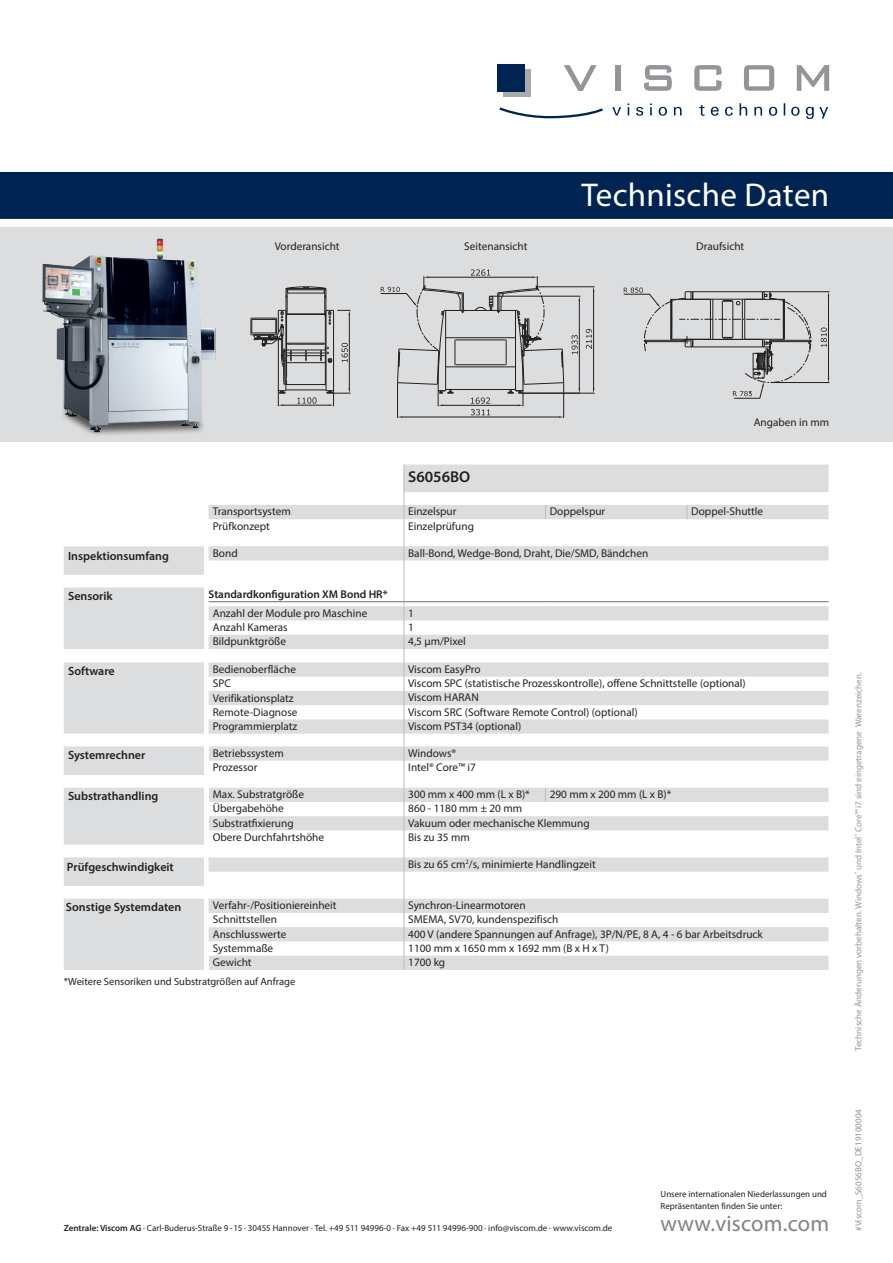
<style>
.page{position:relative;width:893px;height:1263px;background:#fff}
.page>*{position:absolute;margin:0;border:0;box-sizing:border-box;transform-origin:0 0}
.t1{font:33px "Myriad Pro";letter-spacing:.01em;color:#fff}
.t2{font:22.5px "Myriad Pro";letter-spacing:.01em;color:#808285}
.t3{font:600 15.75px "Myriad Pro";color:#231f20}
.t4{font:600 12px "Myriad Pro";color:#231f20}
.t5{font:11.25px "Myriad Pro";color:#231f20}
.t6{font:600 11.25px "Myriad Pro";color:#231f20}
.t7{font:10.5px "Myriad Pro";color:#231f20}
.t8{font:9px/11.2px "Myriad Pro";color:#231f20}
.t9{font:9px "Myriad Pro";color:#939598}
.s1{font-weight:600}
</style>
<div class="page">
<div style="left:0;top:227px;width:893px;height:215px;background:#dcdddf"></div>
<div style="left:0;top:172px;width:893px;height:47px;background:#002451"></div>
<div style="left:503px;top:69px;width:27px;height:28px;background:#a8a9ad"></div>
<svg style="left:564px;top:65px;width:33px;height:26px"></svg>
<div style="left:615px;top:65px;width:5px;height:26px;background:#939598"></div>
<svg style="left:644px;top:65px;width:28px;height:26px"></svg>
<svg style="left:694px;top:65px;width:28px;height:26px"></svg>
<svg style="left:797px;top:65px;width:32px;height:26px"></svg>
<svg style="left:612px;top:107px;width:9px;height:8px"></svg>
<svg style="left:636px;top:107px;width:7px;height:9px"></svg>
<svg style="left:650px;top:104px;width:2px;height:11px"></svg>
<svg style="left:659px;top:107px;width:8px;height:9px"></svg>
<svg style="left:674px;top:107px;width:8px;height:8px"></svg>
<div style="left:497px;top:64px;width:28px;height:27px;background:#002451"></div>
<svg style="left:499px;top:107px;width:104px;height:12px"></svg>
<svg style="left:699px;top:105px;width:6px;height:11px"></svg>
<svg style="left:711px;top:107px;width:8px;height:9px"></svg>
<svg style="left:725px;top:107px;width:8px;height:9px"></svg>
<svg style="left:740px;top:103px;width:7px;height:13px"></svg>
<svg style="left:754px;top:107px;width:8px;height:9px"></svg>
<svg style="left:769px;top:107px;width:8px;height:9px"></svg>
<svg style="left:784px;top:103px;width:1px;height:13px"></svg>
<svg style="left:791px;top:107px;width:8px;height:9px"></svg>
<svg style="left:806px;top:107px;width:22px;height:12px"></svg>
<svg style="left:744px;top:65px;width:30px;height:26px"></svg>
<img style="left:42px;top:238px;width:174px;height:197px">
<svg style="left:250px;top:286px;width:101px;height:121px"></svg>
<svg style="left:380px;top:269px;width:215px;height:149px"></svg>
<svg style="left:623px;top:287px;width:207px;height:112px"></svg>
<svg style="left:404px;top:465px;width:424px;height:40px;fill:#dcdddf"></svg>
<svg style="left:64px;top:505px;width:764px;height:465px"></svg>
<svg style="left:64px;top:746px;width:140px;height:99px"></svg>
<div style="left:204px;top:746px;width:5px;height:29px;background:#fff"></div>
<div style="left:204px;top:788px;width:5px;height:57px;background:#fff"></div>
<div style="left:204px;top:956px;width:5px;height:14px;background:#fff"></div>
<hr style="left:209px;top:601px;width:195px;height:1px;background:#6c6d70">
<hr style="left:404px;top:601px;width:141px;height:1px;background:#6c6d70">
<hr style="left:545px;top:601px;width:142px;height:1px;background:#6c6d70">
<hr style="left:687px;top:601px;width:141px;height:1px;background:#6c6d70">
<svg style="left:403px;top:465px;width:1px;height:505px"></svg>
<svg style="left:545px;top:788px;width:1px;height:14px"></svg>
<svg style="left:545px;top:505px;width:1px;height:14px"></svg>
<svg style="left:686px;top:505px;width:1px;height:14px"></svg>
<h1 class="t1" style="left:581px;top:175px;width:249px">Technische Daten</h1>
<p class="t5" style="left:275px;top:239px;width:66px">Vorderansicht</p>
<p class="t5" style="left:696px;top:239px;width:49px">Draufsicht</p>
<p class="t5" style="left:464px;top:239px;width:65px">Seitenansicht</p>
<h3 class="t3" style="left:408px;top:467px;width:64px">S6056BO</h3>
<p class="t5" style="left:754px;top:415px;width:77px">Angaben in mm</p>
<p class="t5" style="left:213px;top:505px;width:79px">Transportsystem</p>
<p class="t5" style="left:408px;top:505px;width:50px">Einzelspur</p>
<p class="t5" style="left:550px;top:505px;width:57px">Doppelspur</p>
<p class="t5" style="left:691px;top:505px;width:73px">Doppel-Shuttle</p>
<p class="t5" style="left:213px;top:519px;width:59px">Prüfkonzept</p>
<p class="t5" style="left:408px;top:519px;width:67px">Einzelprüfung</p>
<p class="t4" style="left:68px;top:548px;width:103px">Inspektionsumfang</p>
<p class="t5" style="left:213px;top:546px;width:26px">Bond</p>
<p class="t5" style="left:408px;top:546px;width:242px">Ball-Bond, Wedge-Bond, Draht, Die/SMD, Bändchen</p>
<p class="t4" style="left:68px;top:588px;width:46px">Sensorik</p>
<p class="t6" style="left:209px;top:587px;width:181px">Standardkonfiguration XM Bond HR*</p>
<p class="t5" style="left:213px;top:606px;width:156px">Anzahl der Module pro Maschine</p>
<p class="t5" style="left:408px;top:606px;width:7px">1</p>
<p class="t5" style="left:213px;top:620px;width:76px">Anzahl Kameras</p>
<p class="t5" style="left:408px;top:620px;width:7px">1</p>
<p class="t5" style="left:213px;top:634px;width:75px">Bildpunktgröße</p>
<p class="t5" style="left:408px;top:634px;width:59px">4,5 μm/Pixel</p>
<p class="t4" style="left:68px;top:663px;width:48px">Software</p>
<p class="t5" style="left:213px;top:662px;width:85px">Bedienoberfläche</p>
<p class="t5" style="left:408px;top:662px;width:74px">Viscom EasyPro</p>
<p class="t5" style="left:213px;top:676px;width:20px">SPC</p>
<p class="t5" style="left:408px;top:676px;width:339px">Viscom SPC (statistische Prozesskontrolle), offene Schnittstelle (optional)</p>
<p class="t5" style="left:213px;top:691px;width:82px">Verifikationsplatz</p>
<p class="t5" style="left:408px;top:691px;width:72px">Viscom HARAN</p>
<p class="t5" style="left:213px;top:705px;width:86px">Remote-Diagnose</p>
<p class="t5" style="left:408px;top:705px;width:231px">Viscom SRC (Software Remote Control) (optional)</p>
<p class="t5" style="left:213px;top:719px;width:86px">Programmierplatz</p>
<p class="t5" style="left:408px;top:719px;width:114px">Viscom PST34 (optional)</p>
<p class="t4" style="left:68px;top:747px;width:79px">Systemrechner</p>
<p class="t5" style="left:213px;top:746px;width:73px">Betriebssystem</p>
<p class="t5" style="left:408px;top:746px;width:50px">Windows®</p>
<p class="t5" style="left:213px;top:760px;width:46px">Prozessor</p>
<p class="t5" style="left:408px;top:760px;width:69px">Intel® Core™ i7</p>
<p class="t4" style="left:68px;top:788px;width:92px">Substrathandling</p>
<p class="t5" style="left:213px;top:787px;width:93px">Max. Substratgröße</p>
<p class="t5" style="left:408px;top:787px;width:123px">300 mm x 400 mm (L x B)*</p>
<p class="t5" style="left:550px;top:787px;width:123px">290 mm x 200 mm (L x B)*</p>
<p class="t5" style="left:213px;top:801px;width:72px">Übergabehöhe</p>
<p class="t5" style="left:408px;top:801px;width:115px">860 - 1180 mm ± 20 mm</p>
<p class="t5" style="left:213px;top:816px;width:82px">Substratfixierung</p>
<p class="t5" style="left:408px;top:816px;width:183px">Vakuum oder mechanische Klemmung</p>
<p class="t5" style="left:213px;top:830px;width:113px">Obere Durchfahrtshöhe</p>
<p class="t5" style="left:408px;top:830px;width:63px">Bis zu 35 mm</p>
<p class="t4" style="left:67px;top:859px;width:108px">Prüfgeschwindigkeit</p>
<p class="t5" style="left:408px;top:857px;width:189px">Bis zu 65 cm<sup>2</sup>/s, minimierte Handlingzeit</p>
<p class="t4" style="left:66px;top:900px;width:117px">Sonstige Systemdaten</p>
<p class="t5" style="left:213px;top:898px;width:125px">Verfahr-/Positioniereinheit</p>
<p class="t5" style="left:408px;top:898px;width:119px">Synchron-Linearmotoren</p>
<p class="t5" style="left:213px;top:912px;width:66px">Schnittstellen</p>
<p class="t5" style="left:408px;top:912px;width:152px">SMEMA, SV70, kundenspezifisch</p>
<p class="t5" style="left:213px;top:927px;width:75px">Anschlusswerte</p>
<p class="t5" style="left:408px;top:927px;width:356px">400 V (andere Spannungen auf Anfrage), 3P/N/PE, 8 A, 4 - 6 bar Arbeitsdruck</p>
<p class="t5" style="left:213px;top:941px;width:62px">Systemmaße</p>
<p class="t5" style="left:408px;top:941px;width:202px">1100 mm x 1650 mm x 1692 mm (B x H x T)</p>
<p class="t5" style="left:213px;top:955px;width:40px">Gewicht</p>
<p class="t5" style="left:408px;top:955px;width:39px">1700 kg</p>
<p class="t7" style="left:64px;top:975px;width:233px">*Weitere Sensoriken und Substratgrößen auf Anfrage</p>
<p class="t8" style="left:661px;top:1189px;width:168px">Unsere internationalen Niederlassungen und<br>Repräsentanten finden Sie unter:</p>
<p class="t8" style="left:64px;top:1222px;width:550px"><span class="s1">Zentrale: Viscom AG</span> · Carl-Buderus-Straße 9 - 15 · 30455 Hannover · Tel. +49 511 94996-0 · Fax +49 511 94996-900 · info@viscom.de · www.viscom.de</p>
<h2 class="t2" style="left:660px;top:1209px;width:170px">www.viscom.com</h2>
<p class="t9" style="left:853px;top:1051px;width:380px;rotate:-90deg">Technische Änderungen vorbehalten. Windows<sup>®</sup> und Intel<sup>®</sup> Core™ i7 sind eingetragene Warenzeichen.</p>
<p class="t9" style="left:853px;top:1231px;width:123px;rotate:-90deg">#Viscom_S6056BO_DE19100004</p>
</div>
